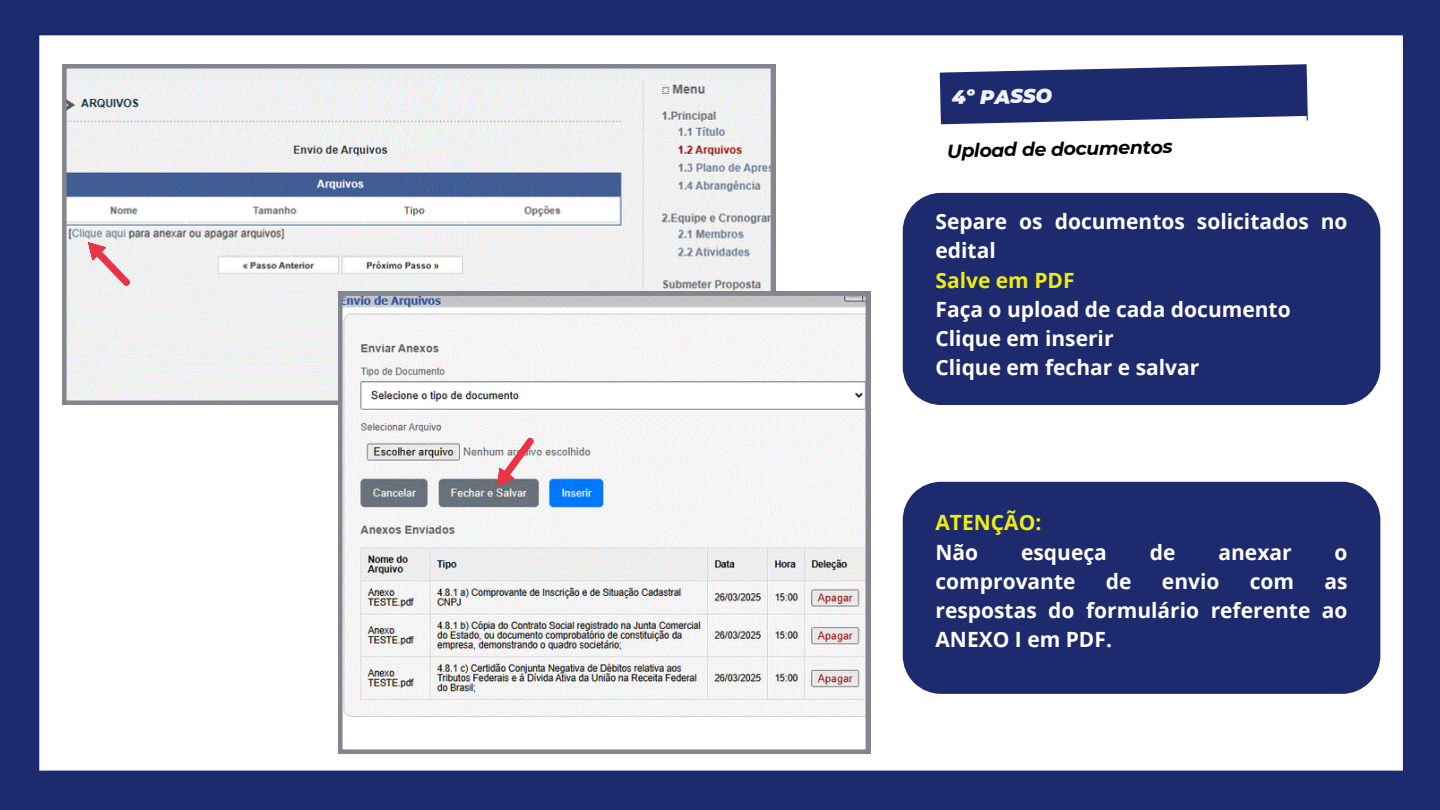
<style>
.page{position:relative;width:1440px;height:810px;background:#fff}
.page>*{position:absolute;margin:0;border:0;box-sizing:border-box;transform-origin:0 0}
.t1{font:700 21px/29.2px "Open Sans";color:#fff}
.t2{font:700 21px/29.2px "Open Sans";color:#eded14}
.t3{font:italic 900 19.5px "Montserrat";color:#edf3f8}
.t4{font:italic 700 18.75px "Montserrat";color:#000}
.s1{color:#eded14}
.s2{color:#fff}
</style>
<div class="page">
<svg style="left:62px;top:64px;width:713px;height:341px"></svg>
<div style="left:0;top:0;width:1440px;height:35px;background:#1d2a6d"></div>
<div style="left:0;top:771px;width:1440px;height:39px;background:#1d2a6d"></div>
<div style="left:0;top:0;width:39px;height:810px;background:#1d2a6d"></div>
<div style="left:1403px;top:0;width:37px;height:810px;background:#1d2a6d"></div>
<div style="left:903px;top:200px;width:477px;height:205px;background:#1d2a6d"></div>
<svg style="left:883px;top:35px;width:482px;height:52px"></svg>
<svg style="left:903px;top:87px;width:462px;height:123px"></svg>
<svg style="left:338px;top:291px;width:532px;height:463px"></svg>
<svg style="left:490px;top:436px;width:45px;height:56px"></svg>
<svg style="left:81px;top:236px;width:51px;height:51px"></svg>
<div style="left:903px;top:482px;width:477px;height:212px;background:#1d2a6d"></div>
<p class="t3" style="left:952px;top:85px;width:102px;rotate:-1deg">4º PASSO</p>
<p class="t4" style="left:947px;top:139px;width:227px;rotate:-1deg">Upload de documentos</p>
<p class="t1" style="left:935px;top:206px;width:414px">Separe os documentos solicitados no edital<br><span class="s1">Salve em PDF<br></span>Faça o upload de cada documento<br>Clique em inserir<br>Clique em fechar e salvar</p>
<p class="t2" style="left:935px;top:508px;width:107px">ATENÇÃO:<br><span class="s2">Não</span></p>
<p class="t1" style="left:1021px;top:537px;width:87px">esqueça</p>
<p class="t1" style="left:1150px;top:537px;width:27px">de</p>
<p class="t1" style="left:1218px;top:537px;width:75px">anexar</p>
<p class="t1" style="left:1335px;top:537px;width:14px">o</p>
<p class="t1" style="left:935px;top:566px;width:142px">comprovante</p>
<p class="t1" style="left:1106px;top:566px;width:27px">de</p>
<p class="t1" style="left:1162px;top:566px;width:59px">envio</p>
<p class="t1" style="left:1250px;top:566px;width:46px">com</p>
<p class="t1" style="left:935px;top:566px;width:414px;text-align:justify;text-indent:389px">as respostas do formulário referente ao ANEXO I em PDF.</p>
</div>
